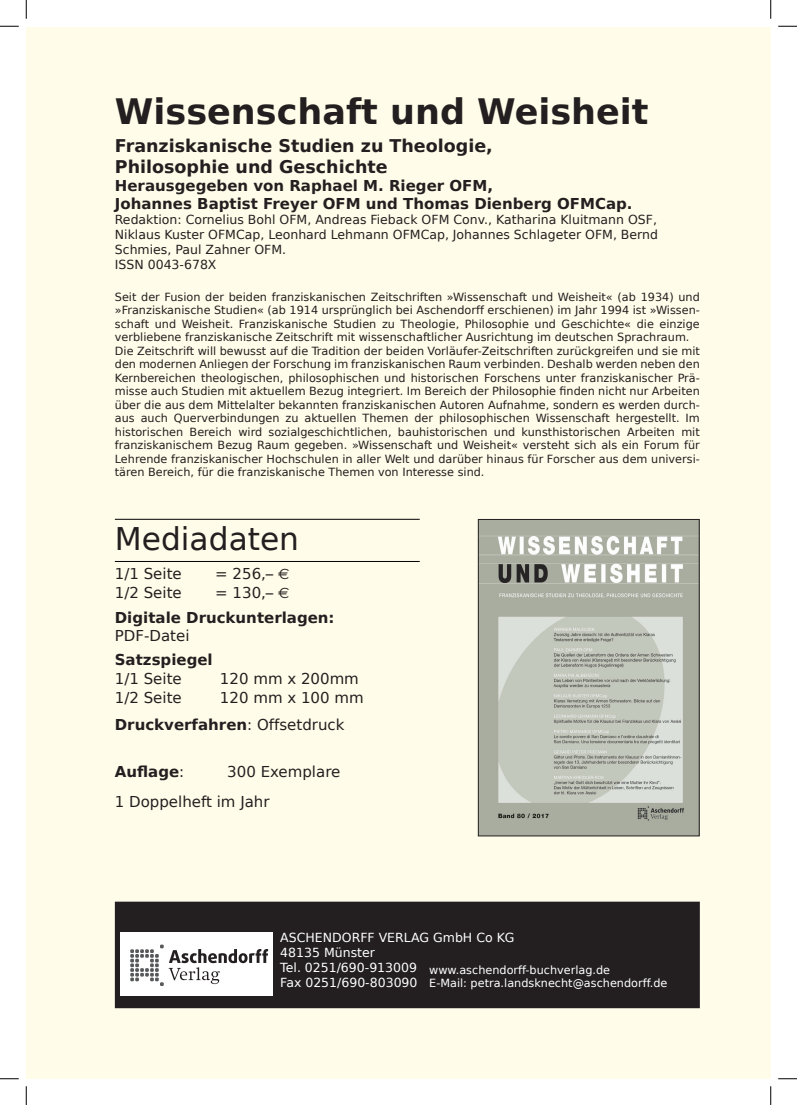
<style>
.page{position:relative;width:797px;height:1105px;background:#fff}
.page>*{position:absolute;margin:0;border:0;box-sizing:border-box;transform-origin:0 0}
.t1{font:700 35px "Bitstream Vera Sans";color:#231f20}
.t2{font:31.25px "Bitstream Vera Sans";color:#231f20}
.t3{font:700 17.5px/21px "Bitstream Vera Sans";color:#231f20}
.t4{font:15px/26.4px "Bitstream Vera Sans";color:#231f20}
.t5{font:700 15px/18px "Bitstream Vera Sans";color:#231f20}
.t6{font:12.5px/15px "Bitstream Vera Sans";color:#231f20}
.t7{font:12.5px/15px "Bitstream Vera Sans";color:#fff}
.t8{font:11.25px/13.5px "Bitstream Vera Sans";color:#231f20}
.t9{font:11.25px/13.5px "Bitstream Vera Sans";color:#fff}
.s1{font-family:"Euro Sans"}
.s2{font-weight:700}
.s3{font-weight:400}
</style>
<div class="page">
<div style="left:26px;top:27px;width:744px;height:1052px;background:#fffde9"></div>
<img style="left:480px;top:521px;width:217px;height:313px">
<div style="left:478px;top:519px;width:221px;height:317px;border:1px solid #231f20"></div>
<hr style="left:115px;top:519px;width:305px;height:1px;background:#000">
<div style="left:115px;top:902px;width:584px;height:105px;background:#231f20"></div>
<div style="left:115px;top:902px;width:584px;height:106px;border:1px solid #231f20"></div>
<div style="left:121px;top:932px;width:152px;height:64px;background:#fff"></div>
<hr style="left:115px;top:561px;width:305px;height:1px;background:#000">
<svg style="left:130px;top:944px;width:138px;height:42px"></svg>
<svg style="left:0;top:25px;width:19px;height:2px"></svg>
<svg style="left:778px;top:25px;width:19px;height:2px"></svg>
<svg style="left:0;top:1078px;width:19px;height:1px"></svg>
<svg style="left:778px;top:1078px;width:19px;height:1px"></svg>
<svg style="left:25px;top:0;width:2px;height:19px"></svg>
<svg style="left:25px;top:1086px;width:2px;height:19px"></svg>
<svg style="left:770px;top:0;width:1px;height:19px"></svg>
<svg style="left:770px;top:1086px;width:1px;height:19px"></svg>
<h1 class="t1" style="left:115px;top:91px;width:535px">Wissenschaft und Weisheit</h1>
<h3 class="t3" style="left:115px;top:135px;width:379px">Franziskanische Studien zu Theologie,<br>Philosophie und Geschichte</h3>
<h3 class="t5" style="left:115px;top:177px;width:519px">Herausgegeben von Raphael M. Rieger OFM,<br>Johannes Baptist Freyer OFM und Thomas Dienberg OFMCap.</h3>
<p class="t6" style="left:115px;top:212px;width:544px">Redaktion: Cornelius Bohl OFM, Andreas Fieback OFM Conv., Katharina Kluitmann OSF, Niklaus Kuster OFMCap, Leonhard Lehmann OFMCap, Johannes Schlageter OFM, Bernd Schmies, Paul Zahner OFM.<br>ISSN 0043-678X</p>
<p class="t8" style="left:115px;top:290px;width:586px">Seit der Fusion der beiden franziskanischen Zeitschriften »Wissenschaft und Weisheit« (ab 1934) und »Franziskanische Studien« (ab 1914 ursprünglich bei Aschendorff erschienen) im Jahr 1994 ist »Wissen&shy;schaft und Weisheit. Franziskanische Studien zu Theologie, Philosophie und Geschichte« die einzige verbliebene franziskanische Zeitschrift mit wissenschaftlicher Ausrichtung im deutschen Sprachraum.<br>Die Zeitschrift will bewusst auf die Tradition der beiden Vorläufer-Zeitschriften zurückgreifen und sie mit den modernen Anliegen der Forschung im franziskanischen Raum verbinden. Deshalb werden neben den Kernbereichen theologischen, philosophischen und historischen Forschens unter franziskanischer Prä&shy;misse auch Studien mit aktuellem Bezug integriert. Im Bereich der Philosophie finden nicht nur Arbeiten über die aus dem Mittelalter bekannten franziskanischen Autoren Aufnahme, sondern es werden durch&shy;aus auch Querverbindungen zu aktuellen Themen der philosophischen Wissenschaft hergestellt. Im historischen Bereich wird sozialgeschichtlichen, bauhistorischen und kunsthistorischen Arbeiten mit franziskanischem Bezug Raum gegeben. »Wissenschaft und Weisheit« versteht sich als ein Forum für Lehrende franziskanischer Hochschulen in aller Welt und darüber hinaus für Forscher aus dem universi&shy;tären Bereich, für die franziskanische Themen von Interesse sind.</p>
<h2 class="t2" style="left:115px;top:521px;width:186px">Mediadaten</h2>
<h3 class="t4" style="left:115px;top:561px;width:68px">1/1 Seite</h3>
<h3 class="t4" style="left:215px;top:561px;width:76px">= 256,– <span class="s1">d</span></h3>
<h3 class="t4" style="left:115px;top:580px;width:68px">1/2 Seite</h3>
<h3 class="t4" style="left:215px;top:580px;width:76px">= 130,– <span class="s1">d</span></h3>
<h3 class="t5" style="left:115px;top:609px;width:221px">Digitale Druckunterlagen:</h3>
<h3 class="t4" style="left:115px;top:623px;width:76px">PDF-Datei</h3>
<h3 class="t5" style="left:115px;top:651px;width:99px">Satzspiegel</h3>
<h3 class="t4" style="left:115px;top:666px;width:68px">1/1 Seite</h3>
<h3 class="t4" style="left:220px;top:666px;width:140px">120 mm x 200mm</h3>
<h3 class="t4" style="left:115px;top:685px;width:68px">1/2 Seite</h3>
<h3 class="t4" style="left:115px;top:685px;width:250px;text-indent:105px">120 mm x 100 mm<br><span class="s2">Druckverfahren</span>: Offsetdruck</h3>
<h3 class="t5" style="left:115px;top:763px;width:71px">Auflage<span class="s3">:</span></h3>
<h3 class="t4" style="left:115px;top:757px;width:227px;line-height:29.8px;text-indent:112px">300 Exemplare<br>1 Doppelheft im Jahr</h3>
<p class="t7" style="left:280px;top:930px;width:236px">ASCHENDORFF VERLAG GmbH Co KG<br>48135 Münster<br>Tel. 0251/690-913009<br>Fax 0251/690-803090</p>
<p class="t9" style="left:429px;top:963px;width:240px">www.aschendorff-buchverlag.de<br>E-Mail: petra.landsknecht@aschendorff.de</p>
</div>
